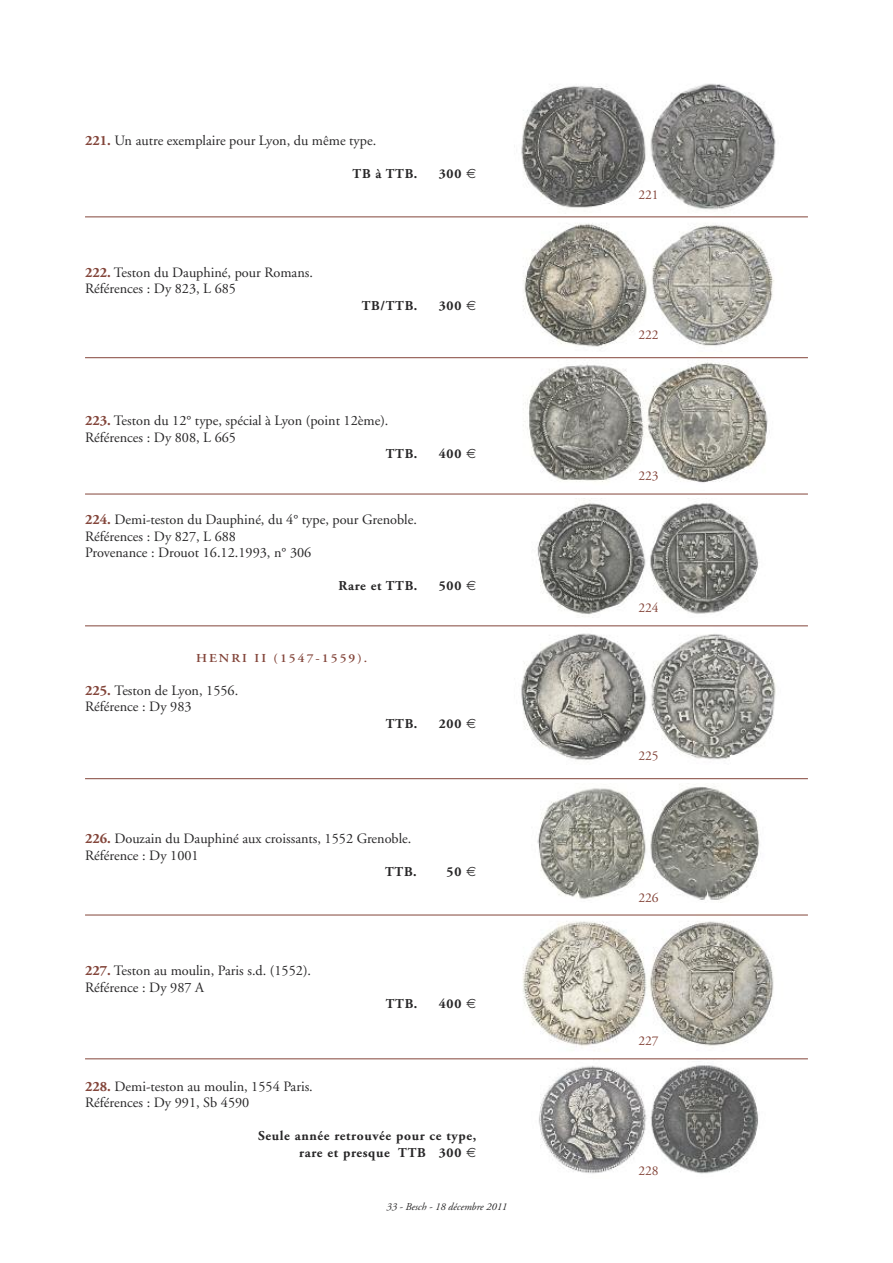
<style>
.page{position:relative;width:893px;height:1263px;background:#fff}
.page>*{position:absolute;margin:0;border:0;box-sizing:border-box;transform-origin:0 0}
.t1{font:14.25px/16.5px "Adobe Garamond";color:#272627}
.t2{font:700 13.5px/16.5px "Adobe Garamond";letter-spacing:.05em;color:#272627}
.t3{font:13.5px "Adobe Garamond";color:#83453a}
.t4{font:600 12.15px "Adobe Garamond";letter-spacing:.15em;color:#83453a;scale:1.11 1}
.t5{font:italic 10.5px "Adobe Garamond";color:#272627}
.s1{font-weight:700;color:#83453a}
</style>
<div class="page">
<img style="left:489px;top:83px;width:319px;height:264px">
<img style="left:489px;top:358px;width:319px;height:125px">
<img style="left:537px;top:498px;width:222px;height:120px">
<img style="left:521px;top:633px;width:255px;height:127px">
<img style="left:537px;top:784px;width:223px;height:119px">
<img style="left:489px;top:914px;width:319px;height:134px">
<img style="left:539px;top:1065px;width:219px;height:109px">
<hr style="left:85px;top:216px;width:723px;height:1px;background:#83453a">
<hr style="left:85px;top:357px;width:723px;height:1px;background:#83453a">
<hr style="left:85px;top:494px;width:723px;height:1px;background:#83453a">
<hr style="left:85px;top:625px;width:723px;height:1px;background:#83453a">
<hr style="left:85px;top:778px;width:723px;height:1px;background:#83453a">
<hr style="left:85px;top:915px;width:723px;height:1px;background:#83453a">
<hr style="left:85px;top:1058px;width:723px;height:1px;background:#83453a">
<p class="t1" style="left:85px;top:133px;width:293px"><span class="s1">221.</span> Un autre exemplaire pour Lyon, du même type.</p>
<p class="t2" style="left:353px;top:166px;width:66px">TB à TTB.</p>
<p class="t2" style="left:439px;top:166px;width:24px">300</p>
<p class="t1" style="left:85px;top:265px;width:229px"><span class="s1">222.</span> Teston du Dauphiné, pour Romans.<br>Références : Dy 823, L 685</p>
<p class="t2" style="left:362px;top:298px;width:57px">TB/TTB.</p>
<p class="t2" style="left:439px;top:298px;width:24px">300</p>
<p class="t1" style="left:85px;top:414px;width:305px"><span class="s1">223.</span> Teston du 12° type, spécial à Lyon (point 12ème).<br>Références : Dy 808, L 665</p>
<p class="t2" style="left:386px;top:447px;width:33px">TTB.</p>
<p class="t2" style="left:439px;top:447px;width:24px">400</p>
<p class="t1" style="left:85px;top:513px;width:333px"><span class="s1">224.</span> Demi-teston du Dauphiné, du 4° type, pour Grenoble.<br>Références : Dy 827, L 688<br>Provenance : Drouot 16.12.1993, n° 306</p>
<p class="t2" style="left:338px;top:579px;width:80px">Rare et TTB.</p>
<p class="t2" style="left:439px;top:579px;width:24px">500</p>
<p class="t4" style="left:196px;top:653px;width:156px">HENRI II (1547-1559).</p>
<p class="t1" style="left:85px;top:683px;width:155px"><span class="s1">225.</span> Teston de Lyon, 1556.<br>Référence : Dy 983</p>
<p class="t2" style="left:386px;top:716px;width:33px">TTB.</p>
<p class="t2" style="left:439px;top:716px;width:24px">200</p>
<p class="t1" style="left:85px;top:832px;width:328px"><span class="s1">226.</span> Douzain du Dauphiné aux croissants, 1552 Grenoble.<br>Référence : Dy 1001</p>
<p class="t2" style="left:385px;top:865px;width:33px">TTB.</p>
<p class="t2" style="left:447px;top:865px;width:16px">50</p>
<p class="t1" style="left:85px;top:964px;width:228px"><span class="s1">227.</span> Teston au moulin, Paris s.d. (1552).<br>Référence : Dy 987 A</p>
<p class="t2" style="left:386px;top:997px;width:33px">TTB.</p>
<p class="t2" style="left:439px;top:997px;width:24px">400</p>
<p class="t1" style="left:85px;top:1079px;width:229px"><span class="s1">228.</span> Demi-teston au moulin, 1554 Paris.<br>Références : Dy 991, Sb 4590</p>
<p class="t2" style="left:299px;top:1129px;width:179px;text-indent:-41px">Seule année retrouvée pour ce type, rare et presque TTB 300</p>
<p class="t5" style="left:386px;top:1202px;width:122px">33 - Besch - 18 décembre 2011</p>
<p class="t3" style="left:638px;top:189px;width:22px">221</p>
<p class="t3" style="left:638px;top:329px;width:22px">222</p>
<p class="t3" style="left:638px;top:470px;width:22px">223</p>
<p class="t3" style="left:638px;top:603px;width:22px">224</p>
<p class="t3" style="left:638px;top:750px;width:22px">225</p>
<p class="t3" style="left:638px;top:892px;width:22px">226</p>
<p class="t3" style="left:638px;top:1036px;width:22px">227</p>
<p class="t3" style="left:638px;top:1165px;width:22px">228</p>
</div>
